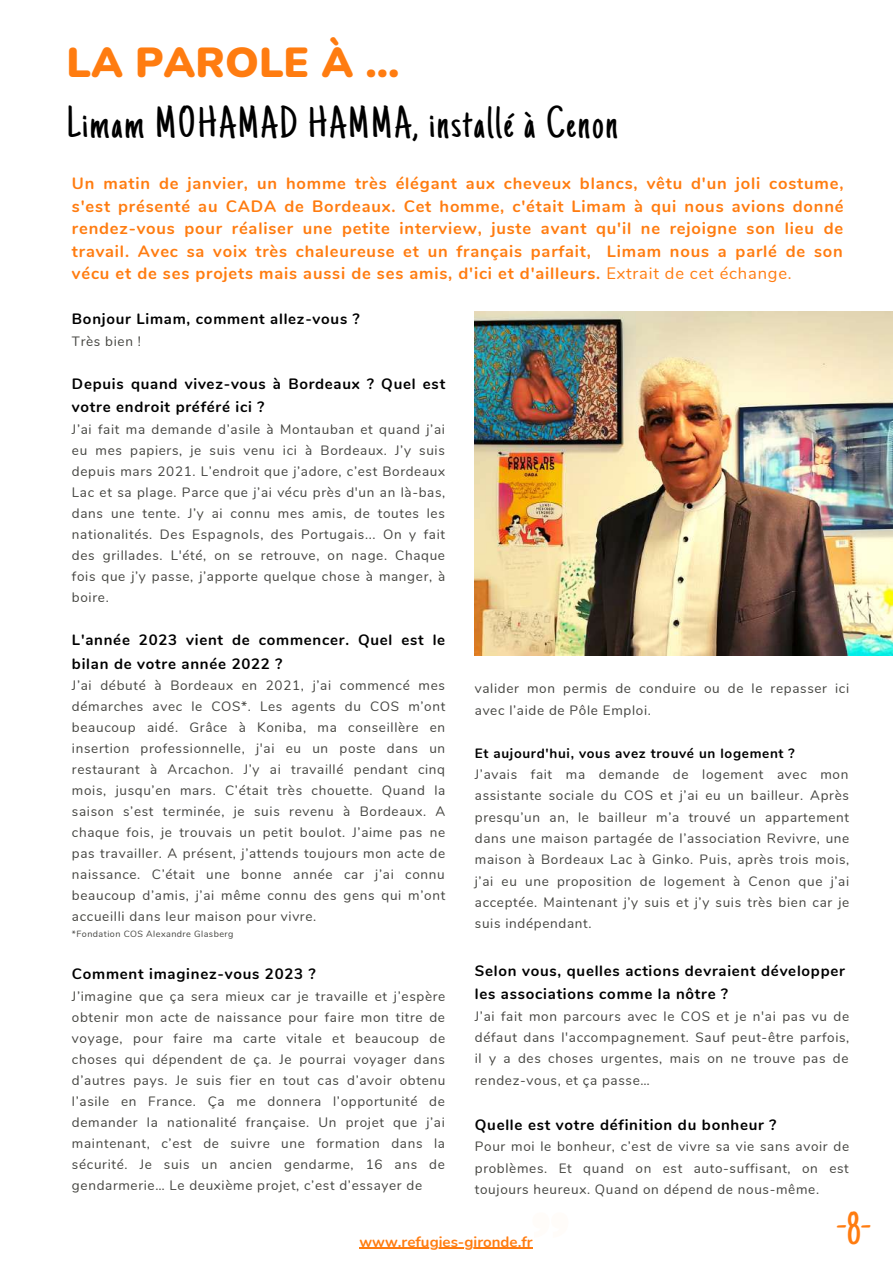
<style>
.page{position:relative;width:893px;height:1264px;background:#fff}
.page>*{position:absolute;margin:0;border:0;box-sizing:border-box;transform-origin:0 0}
.t1{font:45px "Just Another Hand";letter-spacing:.05em;color:#000}
.t2{font:45px "Just Another Hand";color:#ff7c10}
.t3{font:900 42px "Nunito";color:#ff7c10}
.t4{font:700 16.5px/22.5px "Nunito";letter-spacing:.05em;color:#ff7c10;text-align:justify}
.t5{font:700 15px/23.2px "Nunito";letter-spacing:.05em;color:#000}
.t6{font:700 15px "Nunito";color:#ff7c10}
.t7{font:13.5px/21px "Nunito";letter-spacing:.05em;color:#444440;text-align:justify}
.t8{font:700 13.5px "Nunito";letter-spacing:.05em;color:#000}
.t9{font:9px "Nunito";letter-spacing:.05em;color:#444440}
.s1{font-weight:400}
</style>
<div class="page">
<img style="left:475px;top:311px;width:417px;height:344px">
<hr style="left:359px;top:1247px;width:173px;height:1px;background:#ff7c10">
<h2 class="t3" style="left:66px;top:35px;width:334px">LA PAROLE À ...</h2>
<h1 class="t1" style="left:66px;top:105px;width:552px">Limam MOHAMAD HAMMA, installé à Cenon</h1>
<p class="t4" style="left:72px;top:172px;width:773px">Un matin de janvier, un homme très élégant aux cheveux blancs, vêtu d'un joli costume, s'est présenté au CADA de Bordeaux. Cet homme, c'était Limam à qui nous avions donné rendez-vous pour réaliser une petite interview, juste avant qu'il ne rejoigne son lieu de travail. Avec sa voix très chaleureuse et un français parfait, Limam nous a parlé de son vécu et de ses projets mais aussi de ses amis, d'ici et d'ailleurs. <span class="s1">Extrait de cet échange.</span></p>
<p class="t5" style="left:72px;top:307px;width:289px">Bonjour Limam, comment allez-vous ?</p>
<p class="t7" style="left:72px;top:330px;width:70px">Très bien !</p>
<p class="t5" style="left:72px;top:372px;width:374px">Depuis quand vivez-vous à Bordeaux ? Quel est votre endroit préféré ici ?</p>
<p class="t7" style="left:72px;top:419px;width:375px">J’ai fait ma demande d’asile à Montauban et quand j’ai eu mes papiers, je suis venu ici à Bordeaux. J’y suis depuis mars 2021. L’endroit que j’adore, c’est Bordeaux Lac et sa plage. Parce que j’ai vécu près d'un an là-bas, dans une tente. J’y ai connu mes amis, de toutes les nationalités. Des Espagnols, des Portugais... On y fait des grillades. L'été, on se retrouve, on nage. Chaque fois que j’y passe, j’apporte quelque chose à manger, à boire.</p>
<p class="t5" style="left:72px;top:629px;width:374px">L'année 2023 vient de commencer. Quel est le bilan de votre année 2022 ?</p>
<p class="t7" style="left:72px;top:675px;width:375px">J’ai débuté à Bordeaux en 2021, j’ai commencé mes démarches avec le COS*. Les agents du COS m’ont beaucoup aidé. Grâce à Koniba, ma conseillère en insertion professionnelle, j'ai eu un poste dans un restaurant à Arcachon. J’y ai travaillé pendant cinq mois, jusqu’en mars. C’était très chouette. Quand la saison s’est terminée, je suis revenu à Bordeaux. A chaque fois, je trouvais un petit boulot. J’aime pas ne pas travailler. A présent, j’attends toujours mon acte de naissance. C’était une bonne année car j’ai connu beaucoup d’amis, j’ai même connu des gens qui m’ont accueilli dans leur maison pour vivre.</p>
<p class="t9" style="left:72px;top:928px;width:163px">*Fondation COS Alexandre Glasberg</p>
<p class="t5" style="left:72px;top:962px;width:245px">Comment imaginez-vous 2023 ?</p>
<p class="t7" style="left:72px;top:985px;width:375px">J’imagine que ça sera mieux car je travaille et j’espère obtenir mon acte de naissance pour faire mon titre de voyage, pour faire ma carte vitale et beaucoup de choses qui dépendent de ça. Je pourrai voyager dans d’autres pays. Je suis fier en tout cas d’avoir obtenu l’asile en France. Ça me donnera l’opportunité de demander la nationalité française. Un projet que j’ai maintenant, c’est de suivre une formation dans la sécurité. Je suis un ancien gendarme, 16 ans de gendarmerie… Le deuxième projet, c’est d’essayer de</p>
<p class="t7" style="left:475px;top:678px;width:376px">valider mon permis de conduire ou de le repasser ici avec l’aide de Pôle Emploi.</p>
<p class="t8" style="left:475px;top:743px;width:321px">Et aujourd'hui, vous avez trouvé un logement ?</p>
<p class="t7" style="left:475px;top:763px;width:376px">J’avais fait ma demande de logement avec mon assistante sociale du COS et j’ai eu un bailleur. Après presqu’un an, le bailleur m’a trouvé un appartement dans une maison partagée de l’association Revivre, une maison à Bordeaux Lac à Ginko. Puis, après trois mois, j’ai eu une proposition de logement à Cenon que j’ai acceptée. Maintenant j’y suis et j’y suis très bien car je suis indépendant.</p>
<p class="t5" style="left:475px;top:959px;width:371px">Selon vous, quelles actions devraient développer les associations comme la nôtre ?</p>
<p class="t7" style="left:475px;top:1005px;width:376px">J’ai fait mon parcours avec le COS et je n'ai pas vu de défaut dans l'accompagnement. Sauf peut-être parfois, il y a des choses urgentes, mais on ne trouve pas de rendez-vous, et ça passe…</p>
<p class="t5" style="left:475px;top:1113px;width:303px">Quelle est votre définition du bonheur ?</p>
<p class="t7" style="left:475px;top:1135px;width:376px">Pour moi le bonheur, c’est de vivre sa vie sans avoir de problèmes. Et quand on est auto-suffisant, on est toujours heureux. Quand on dépend de nous-même.</p>
<p class="t6" style="left:359px;top:1231px;width:175px">www.refugies-gironde.fr</p>
<h1 class="t2" style="left:836px;top:1210px;width:35px">-8-</h1>
</div>
